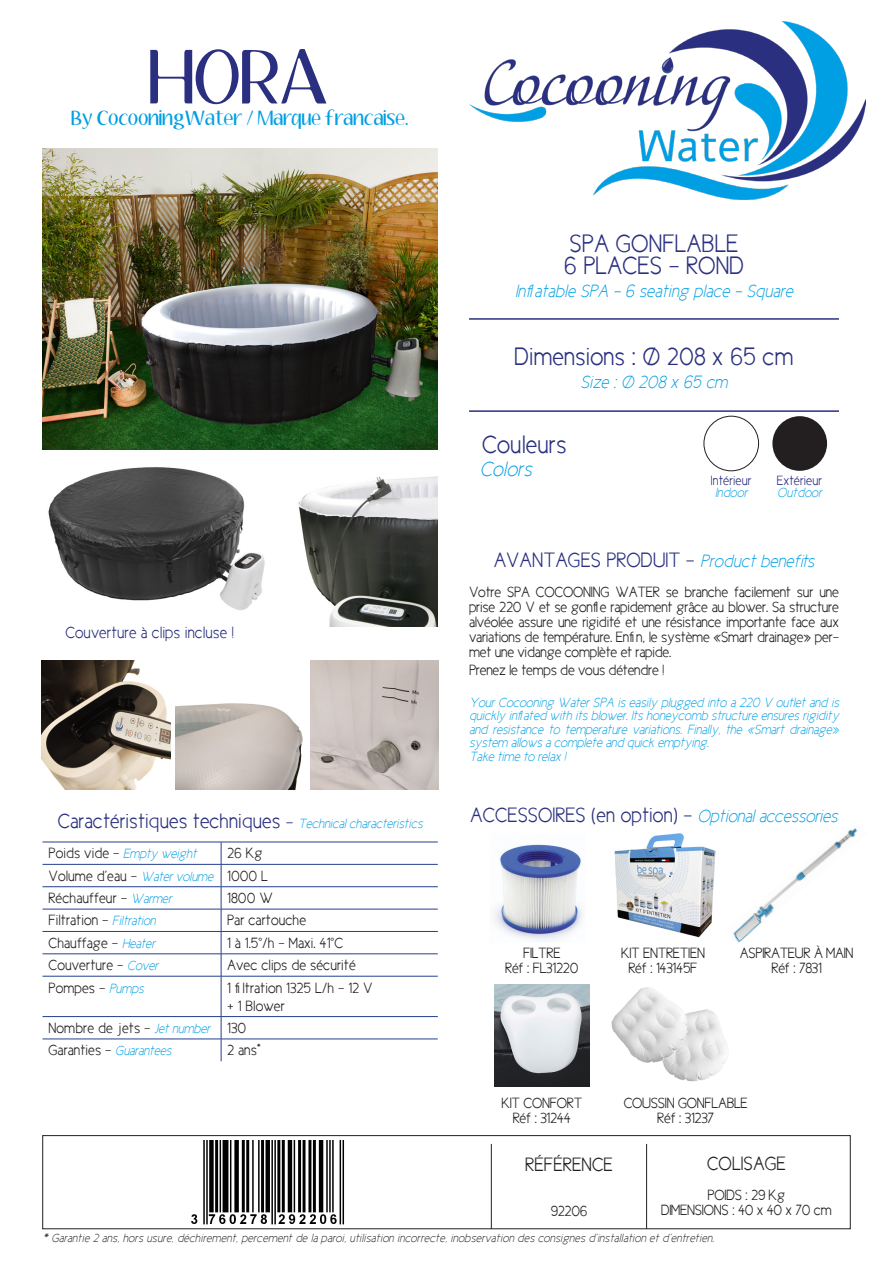
<style>
.page{position:relative;width:893px;height:1263px;background:#fff}
.page>*{position:absolute;margin:0;border:0;box-sizing:border-box;transform-origin:0 0}
.t1{font:67.2px "Aubrey";color:#2a307f}
.t2{font:25.5px "Cicle Semi";color:#2a307f}
.t3{font:21px "Cicle Semi";color:#2a307f}
.t4{font:italic 21px "Cicle Fina";color:#009fe3}
.t5{font:19.5px "Cicle Semi";color:#231f20}
.t6{font:italic 18px "Cicle Fina";color:#009fe3}
.t7{font:18px "Aubrey";letter-spacing:.01em;color:#009fe3}
.t8{font:16.5px "Cicle Semi";color:#2a307f}
.t9{font:15px/15px "Cicle Semi";letter-spacing:-.02em;color:#231f20;text-align:justify}
.t10{font:15px "Cicle Semi";color:#231f20}
.t11{font:italic 13.5px/13.5px "Cicle Fina";letter-spacing:-.01em;color:#009fe3;text-align:justify}
.t12{font:13.5px "Cicle Semi";color:#2a307f}
.t13{font:italic 12px "Cicle Fina";letter-spacing:.01em;color:#231f20}
.s1{font-size:18px}
.s2{font-family:"Cicle Fina";font-style:italic;font-size:13.5px;color:#009fe3}
.s3{font-family:"Cicle Semi";font-style:normal;font-size:15px;color:#231f20}
.s4{font-family:"Cicle Fina";font-style:italic;font-size:18px;color:#009fe3}
</style>
<div class="page">
<img style="left:43px;top:149px;width:395px;height:300px">
<hr style="left:469px;top:318px;width:370px;height:2px;background:#2a307f">
<hr style="left:469px;top:410px;width:370px;height:2px;background:#2a307f">
<div style="left:704px;top:416px;width:55px;height:55px;border:1px solid #231f20;border-radius:50%"></div>
<div style="left:772px;top:416px;width:55px;height:55px;background:#231f20;border-radius:50%"></div>
<img style="left:470px;top:21px;width:395px;height:179px">
<hr style="left:43px;top:842px;width:178px;height:1px;background:#253f8e">
<hr style="left:221px;top:842px;width:217px;height:1px;background:#253f8e">
<hr style="left:43px;top:864px;width:178px;height:1px;background:#253f8e">
<hr style="left:221px;top:864px;width:217px;height:1px;background:#253f8e">
<hr style="left:43px;top:886px;width:178px;height:1px;background:#253f8e">
<hr style="left:221px;top:886px;width:217px;height:1px;background:#253f8e">
<hr style="left:43px;top:909px;width:178px;height:1px;background:#253f8e">
<hr style="left:221px;top:909px;width:217px;height:1px;background:#253f8e">
<hr style="left:43px;top:931px;width:178px;height:1px;background:#253f8e">
<hr style="left:221px;top:931px;width:217px;height:1px;background:#253f8e">
<hr style="left:43px;top:953px;width:178px;height:1px;background:#253f8e">
<hr style="left:221px;top:953px;width:217px;height:1px;background:#253f8e">
<svg style="left:221px;top:842px;width:1px;height:134px"></svg>
<hr style="left:43px;top:976px;width:178px;height:1px;background:#253f8e">
<hr style="left:221px;top:976px;width:217px;height:1px;background:#253f8e">
<hr style="left:221px;top:976px;width:1px;height:40px;background:#253f8e">
<hr style="left:43px;top:1016px;width:178px;height:1px;background:#253f8e">
<hr style="left:221px;top:1016px;width:217px;height:1px;background:#253f8e">
<hr style="left:43px;top:1039px;width:178px;height:1px;background:#253f8e">
<hr style="left:221px;top:1039px;width:217px;height:1px;background:#253f8e">
<svg style="left:221px;top:1017px;width:1px;height:44px"></svg>
<img style="left:48px;top:467px;width:217px;height:143px">
<img style="left:176px;top:703px;width:127px;height:87px">
<img style="left:310px;top:661px;width:129px;height:129px">
<img style="left:298px;top:476px;width:140px;height:150px">
<img style="left:42px;top:661px;width:128px;height:129px">
<div style="left:43px;top:1135px;width:807px;height:94px;border:1px solid #231f20"></div>
<hr style="left:491px;top:1144px;width:1px;height:85px;background:#231f20">
<hr style="left:646px;top:1144px;width:1px;height:85px;background:#231f20">
<img style="left:191px;top:1140px;width:153px;height:85px">
<img style="left:493px;top:844px;width:90px;height:97px">
<img style="left:614px;top:833px;width:102px;height:105px">
<img style="left:494px;top:984px;width:96px;height:102px">
<img style="left:611px;top:987px;width:116px;height:95px">
<img style="left:733px;top:828px;width:125px;height:115px">
<p class="t1" style="left:150px;top:42px;width:181px">HORA</p>
<p class="t7" style="left:72px;top:109px;width:338px">By CocooningWater / Marque francaise.</p>
<p class="t8" style="left:65px;top:623px;width:170px">Couverture à clips incluse !</p>
<p class="t3" style="left:58px;top:810px;width:366px">Caractéristiques techniques <span class="s1">-</span> <span class="s2">Technical characteristics</span></p>
<p class="t11" style="left:49px;top:847px;width:150px"><span class="s3">Poids vide -</span> Empty weight</p>
<p class="t9" style="left:227px;top:846px;width:37px">26 Kg</p>
<p class="t10" style="left:49px;top:868px;width:166px">Volume d’eau - <span class="s2">Water volume</span></p>
<p class="t9" style="left:227px;top:868px;width:42px">1000 L</p>
<p class="t10" style="left:49px;top:890px;width:125px">Réchauffeur - <span class="s2">Warmer</span></p>
<p class="t9" style="left:227px;top:890px;width:47px">1800 W</p>
<p class="t10" style="left:49px;top:912px;width:109px">Filtration - <span class="s2">Filtration</span></p>
<p class="t10" style="left:227px;top:912px;width:81px">Par cartouche</p>
<p class="t10" style="left:49px;top:935px;width:108px">Chauffage - <span class="s2">Heater</span></p>
<p class="t9" style="left:227px;top:935px;width:118px">1 à 1.5°/h - Maxi. 41°C</p>
<p class="t10" style="left:49px;top:957px;width:111px">Couverture - <span class="s2">Cover</span></p>
<p class="t10" style="left:227px;top:957px;width:130px">Avec clips de sécurité</p>
<p class="t9" style="left:49px;top:980px;width:97px">Pompes - <span class="s2">Pumps</span></p>
<p class="t10" style="left:227px;top:979px;width:147px">1 filtration 1325 L/h - 12 V</p>
<p class="t9" style="left:227px;top:998px;width:59px">+ 1 Blower</p>
<p class="t10" style="left:49px;top:1020px;width:163px">Nombre de jets - <span class="s2">Jet number</span></p>
<p class="t9" style="left:227px;top:1020px;width:21px">130</p>
<p class="t10" style="left:49px;top:1042px;width:124px">Garanties - <span class="s2">Guarantees</span></p>
<p class="t9" style="left:227px;top:1043px;width:35px">2 ans<sup>*</sup></p>
<p class="t2" style="left:569px;top:229px;width:171px">SPA GONFLABLE</p>
<p class="t2" style="left:564px;top:252px;width:182px">6 PLACES - ROND</p>
<p class="t6" style="left:515px;top:281px;width:279px">Inflatable SPA - 6 seating place - Square</p>
<p class="t2" style="left:514px;top:343px;width:281px">Dimensions : Ø 208 x 65 cm</p>
<p class="t6" style="left:580px;top:372px;width:149px">Size : Ø 208 x 65 cm</p>
<p class="t2" style="left:482px;top:431px;width:86px">Couleurs</p>
<p class="t4" style="left:480px;top:457px;width:53px">Colors</p>
<p class="t12" style="left:711px;top:473px;width:42px">Intérieur</p>
<p class="t11" style="left:715px;top:486px;width:34px">Indoor</p>
<p class="t12" style="left:777px;top:473px;width:47px">Extérieur</p>
<p class="t11" style="left:777px;top:486px;width:46px">Outdoor</p>
<p class="t3" style="left:494px;top:549px;width:322px">AVANTAGES PRODUIT - <span class="s4">Product benefits</span></p>
<p class="t9" style="left:469px;top:585px;width:371px">Votre SPA COCOONING WATER se branche facilement sur une prise 220 V et se gonfle rapidement grâce au blower. Sa structure alvéolée assure une rigidité et une résistance importante face aux variations de température. Enfin, le système «Smart drainage» per&shy;met une vidange complète et rapide.</p>
<p class="t9" style="left:469px;top:663px;width:197px">Prenez le temps de vous détendre !</p>
<p class="t11" style="left:469px;top:696px;width:371px">Your Cocooning Water SPA is easily plugged into a 220 V outlet and is quickly inflated with its blower. Its honeycomb structure ensures rigidity and resistance to temperature variations. Finally, the «Smart drainage» system allows a complete and quick emptying.</p>
<p class="t11" style="left:469px;top:750px;width:99px">Take time to relax !</p>
<p class="t3" style="left:470px;top:804px;width:369px">ACCESSOIRES (en option) - <span class="s4">Optional accessories</span></p>
<p class="t9" style="left:523px;top:945px;width:39px">FILTRE</p>
<p class="t9" style="left:505px;top:960px;width:75px">Réf : FL31220</p>
<p class="t9" style="left:621px;top:945px;width:86px">KIT ENTRETIEN</p>
<p class="t9" style="left:628px;top:960px;width:71px">Réf : 143145F</p>
<p class="t9" style="left:740px;top:945px;width:115px">ASPIRATEUR À MAIN</p>
<p class="t9" style="left:771px;top:960px;width:52px">Réf : 7831</p>
<p class="t9" style="left:501px;top:1096px;width:82px">KIT CONFORT</p>
<p class="t9" style="left:513px;top:1111px;width:60px">Réf : 31244</p>
<p class="t5" style="left:525px;top:1154px;width:89px">RÉFÉRENCE</p>
<p class="t9" style="left:551px;top:1203px;width:38px">92206</p>
<p class="t9" style="left:624px;top:1096px;width:126px">COUSSIN GONFLABLE</p>
<p class="t9" style="left:657px;top:1111px;width:58px">Réf : 31237</p>
<p class="t5" style="left:707px;top:1153px;width:80px">COLISAGE</p>
<p class="t9" style="left:708px;top:1188px;width:79px">POIDS : 29 Kg</p>
<p class="t9" style="left:661px;top:1203px;width:172px">DIMENSIONS : 40 x 40 x 70 cm</p>
<p class="t13" style="left:43px;top:1231px;width:673px">* Garantie 2 ans, hors usure, déchirement, percement de la paroi, utilisation incorrecte, inobservation des consignes d’installation et d’entretien.</p>
</div>
